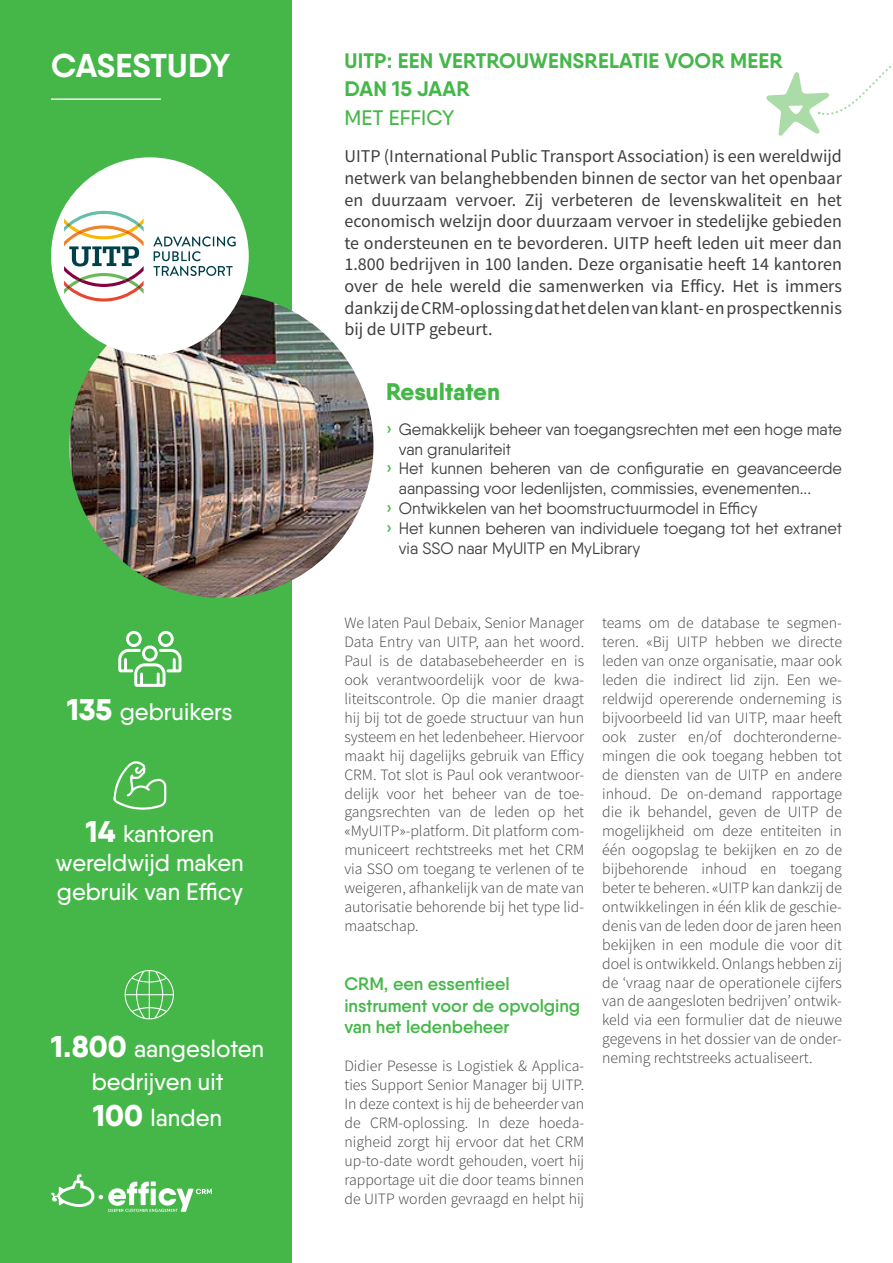
<style>
.page{position:relative;width:893px;height:1263px;background:#fff}
.page>*{position:absolute;margin:0;border:0;box-sizing:border-box;transform-origin:0 0}
.t1{font:700 33px "Qanelas";letter-spacing:.005em;color:#fff}
.exergue{font:500 24px/28.8px "Qanelas";color:#fff;text-align:center}
.exergue-2{font:800 24px "Qanelas";color:#45b749}
.t2{font:700 21px/28.5px "Qanelas";letter-spacing:.01em;color:#45b749}
.t3{font:500 21px "Qanelas";letter-spacing:.01em;color:#45b749}
.Intro{font:18px/21.6px "Source Sans Pro";color:#3e3e3f;text-align:justify}
.sous_titre{font:600 18px/21.6px "Qanelas";color:#45b749}
.t4{font:16.5px/19.8px "Qanelas";color:#3e3e3f}
.contenu{font:300 15.75px/18.9px "Source Sans Pro";color:#3e3e3f;text-align:justify}
.s1{font-weight:800;font-size:30px}
.s2{font-weight:500;font-size:18px;color:#45b749}
</style>
<div class="page">
<div style="left:0;top:0;width:291px;height:1263px;background:#45b749"></div>
<svg style="left:51px;top:1174px;width:161px;height:38px"></svg>
<img style="left:69px;top:293px;width:304px;height:305px;border-radius:152px">
<div style="left:51px;top:157px;width:198px;height:198px;background:#fff;border-radius:50%"></div>
<svg style="left:766px;top:63px;width:127px;height:73px"></svg>
<svg style="left:113px;top:761px;width:53px;height:49px"></svg>
<svg style="left:118px;top:631px;width:63px;height:56px"></svg>
<svg style="left:125px;top:970px;width:49px;height:49px"></svg>
<svg style="left:64px;top:211px;width:80px;height:91px"></svg>
<svg style="left:153px;top:236px;width:83px;height:40px"></svg>
<hr style="left:51px;top:98px;width:110px;height:2px;background:#fff">
<p class="t1" style="left:51px;top:45px;width:181px">CASESTUDY</p>
<p class="exergue" style="left:67px;top:697px;width:167px"><span class="s1">135</span> gebruikers</p>
<p class="exergue" style="left:56px;top:819px;width:189px"><span class="s1">14</span> kantoren wereldwijd maken gebruik van Efficy</p>
<p class="exergue" style="left:51px;top:1032px;width:214px;line-height:33px"><span class="s1">1.800</span> aangesloten bedrijven uit</p>
<p class="exergue" style="left:93px;top:1103px;width:130px"><span class="s1">100</span> landen</p>
<p class="t2" style="left:345px;top:46px;width:439px">UITP: EEN VERTROUWENSRELATIE VOOR MEER<br>DAN 15 JAAR</p>
<p class="t3" style="left:345px;top:105px;width:111px">MET EFFICY</p>
<p class="Intro" style="left:344px;top:145px;width:499px">UITP (International Public Transport Association) is een wereldwijd netwerk van belanghebbenden binnen de sector van het openbaar en duurzaam vervoer. Zij verbeteren de levenskwaliteit en het economisch welzijn door duurzaam vervoer in stedelijke gebieden te ondersteunen en te bevorderen. UITP heeft leden uit meer dan 1.800 bedrijven in 100 landen. Deze organisatie heeft 14 kantoren over de hele wereld die samenwerken via Efficy. Het is immers dankzij de CRM-oplossing dat het delen van klant- en prospectkennis bij de UITP gebeurt.</p>
<p class="exergue-2" style="left:386px;top:376px;width:115px">Resultaten</p>
<p class="t4" style="left:399px;top:419px;width:445px;text-indent:-13px"><span class="s2">›</span> Gemakkelijk beheer van toegangsrechten met een hoge mate van granulariteit</p>
<p class="t4" style="left:399px;top:458px;width:445px;text-indent:-13px"><span class="s2">›</span> Het kunnen beheren van de configuratie en geavanceerde aanpassing voor ledenlijsten, commissies, evenementen...</p>
<p class="t4" style="left:386px;top:498px;width:373px"><span class="s2">›</span> Ontwikkelen van het boomstructuurmodel in Efficy</p>
<p class="t4" style="left:399px;top:518px;width:445px;text-indent:-13px"><span class="s2">›</span> Het kunnen beheren van individuele toegang tot het extranet via SSO naar MyUITP en MyLibrary</p>
<p class="contenu" style="left:344px;top:614px;width:241px">We laten Paul Debaix, Senior Manager Data Entry van UITP, aan het woord.<br>Paul is de databasebeheerder en is ook verantwoordelijk voor de kwa&shy;liteitscontrole. Op die manier draagt hij bij tot de goede structuur van hun systeem en het ledenbeheer. Hiervoor maakt hij dagelijks gebruik van Efficy CRM. Tot slot is Paul ook verantwoor&shy;delijk voor het beheer van de toe&shy;gangsrechten van de leden op het «MyUITP»-platform. Dit platform com&shy;municeert rechtstreeks met het CRM via SSO om toegang te verlenen of te weigeren, afhankelijk van de mate van autorisatie behorende bij het type lid&shy;maatschap.</p>
<p class="sous_titre" style="left:344px;top:973px;width:237px">CRM, een essentieel instrument voor de opvolging van het ledenbeheer</p>
<p class="contenu" style="left:344px;top:1056px;width:241px">Didier Pesesse is Logistiek &amp; Applica&shy;ties Support Senior Manager bij UITP.<br>In deze context is hij de beheerder van de CRM-oplossing. In deze hoeda&shy;nigheid zorgt hij ervoor dat het CRM up-to-date wordt gehouden, voert hij rapportage uit die door teams binnen de UITP worden gevraagd en helpt hij</p>
<p class="contenu" style="left:602px;top:614px;width:241px">teams om de database te segmen&shy;teren. «Bij UITP hebben we directe leden van onze organisatie, maar ook leden die indirect lid zijn. Een we&shy;reldwijd opererende onderneming is bijvoorbeeld lid van UITP, maar heeft ook zuster en/of dochteronderne&shy;mingen die ook toegang hebben tot de diensten van de UITP en andere inhoud. De on-demand rapportage die ik behandel, geven de UITP de mogelijkheid om deze entiteiten in één oogopslag te bekijken en zo de bijbehorende inhoud en toegang beter te beheren. «UITP kan dankzij de ontwikkelingen in één klik de geschie&shy;denis van de leden door de jaren heen bekijken in een module die voor dit doel is ontwikkeld. Onlangs hebben zij de ‘vraag naar de operationele cijfers van de aangesloten bedrijven’ ontwik&shy;keld via een formulier dat de nieuwe gegevens in het dossier van de onder&shy;neming rechtstreeks actualiseert.</p>
</div>
